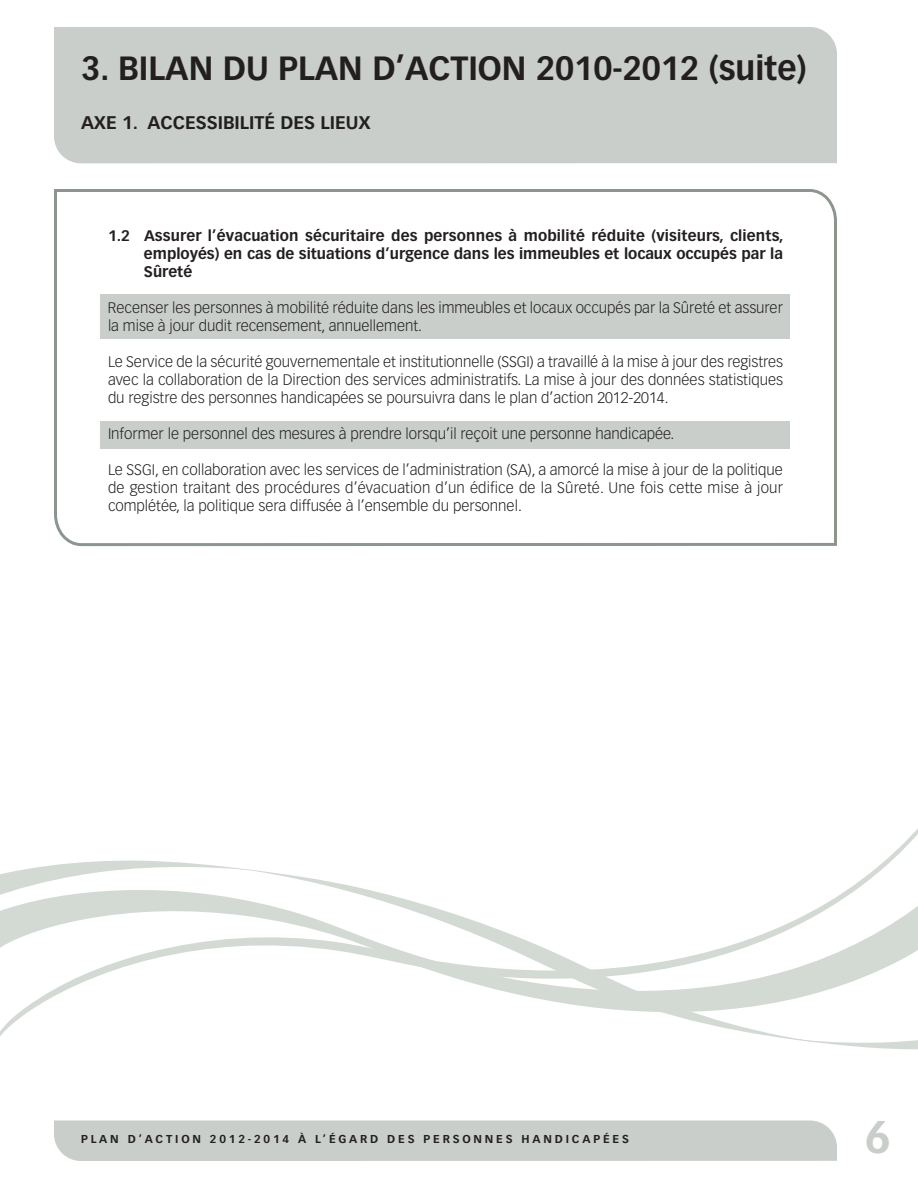
<style>
.page{position:relative;width:918px;height:1188px;background:#fff}
.page>*{position:absolute;margin:0;border:0;box-sizing:border-box;transform-origin:0 0}
.t1{font:700 45px "Vectora LH";color:#c9ceca}
.t2{font:700 33px "Vectora LH";color:#231f20}
.t3{font:700 18px "Vectora LH";color:#231f20}
.t4{font:300 15px/18px "Vectora LH";color:#231f20;text-align:justify}
.t5{font:700 15px/18px "Vectora LH";color:#231f20;text-align:justify}
.t6{font:700 11.25px "Vectora LH";letter-spacing:.25em;color:#231f20}
</style>
<div class="page">
<svg style="left:54px;top:189px;width:783px;height:357px"></svg>
<div style="left:54px;top:1120px;width:783px;height:41px;background:#c9ceca"></div>
<div style="left:54px;top:27px;width:783px;height:136px;background:#c9ceca"></div>
<svg style="left:0;top:829px;width:918px;height:212px"></svg>
<div style="left:100px;top:294px;width:689px;height:45px;background:#c9ceca"></div>
<div style="left:100px;top:422px;width:689px;height:27px;background:#c9ceca"></div>
<h2 class="t2" style="left:81px;top:54px;width:727px">3. BILAN DU PLAN D’ACTION 2010-2012 (suite)</h2>
<p class="t3" style="left:81px;top:115px;width:291px">AXE 1. ACCESSIBILITÉ DES LIEUX</p>
<p class="t5" style="left:144px;top:228px;width:641px;text-indent:-36px">1.2 Assurer l’évacuation sécuritaire des personnes à mobilité réduite (visiteurs, clients, employés) en cas de situations d’urgence dans les immeubles et locaux occupés par la Sûreté</p>
<p class="t4" style="left:108px;top:300px;width:677px">Recenser les personnes à mobilité réduite dans les immeubles et locaux occupés par la Sûreté et assurer la mise à jour dudit recensement, annuellement.</p>
<p class="t4" style="left:108px;top:354px;width:677px">Le Service de la sécurité gouvernementale et institutionnelle (SSGI) a travaillé à la mise à jour des registres avec la collaboration de la Direction des services administratifs. La mise à jour des données statistiques du registre des personnes handicapées se poursuivra dans le plan d’action 2012-2014.</p>
<p class="t4" style="left:108px;top:426px;width:568px">Informer le personnel des mesures à prendre lorsqu’il reçoit une personne handicapée.</p>
<p class="t4" style="left:108px;top:462px;width:676px">Le SSGI, en collaboration avec les services de l’administration (SA), a amorcé la mise à jour de la politique de gestion traitant des procédures d’évacuation d’un édifice de la Sûreté. Une fois cette mise à jour complétée, la politique sera diffusée à l’ensemble du personnel.</p>
<p class="t6" style="left:81px;top:1134px;width:549px">PLAN D’ACTION 2012-2014 À L’ÉGARD DES PERSONNES HANDICAPÉES</p>
<h1 class="t1" style="left:864px;top:1118px;width:28px">6</h1>
</div>
